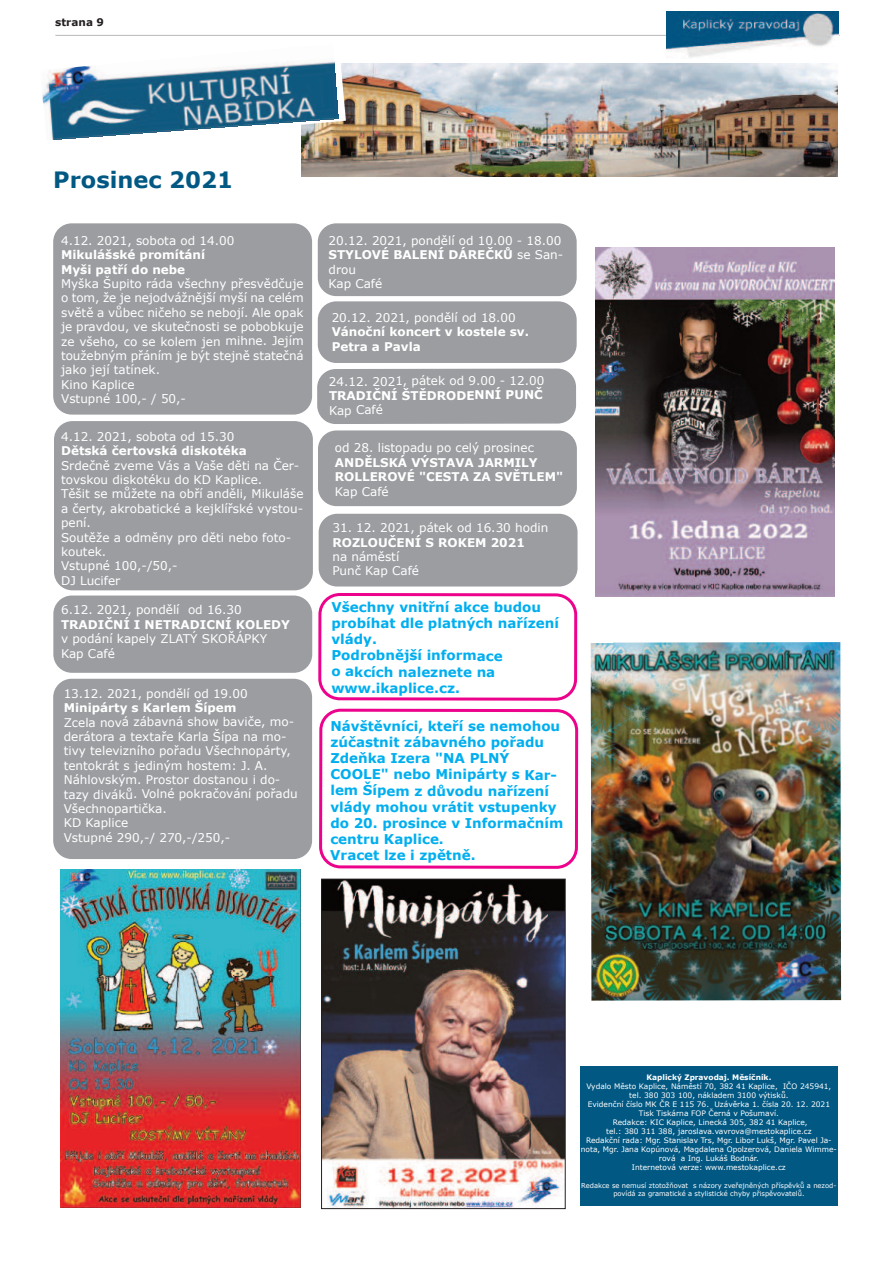
<style>
.page{position:relative;width:893px;height:1263px;background:#fff}
.page>*{position:absolute;margin:0;border:0;box-sizing:border-box;transform-origin:0 0}
.t1{font:700 22.5px "Verdana";color:#005883}
.t2{font:700 13.5px/16.2px "Verdana";color:#00aeef}
.t3{font:12px/14.4px "Verdana";color:#fff}
.t4{font:700 12px/14.4px "Verdana";color:#fff}
.t5{font:700 10.5px "Verdana";color:#231f20}
.t6{font:7.5px/9px "Verdana";color:#fff;text-align:center}
.t7{font:700 7.5px "Verdana";color:#fff}
.t8{font:6.75px/8.1px "Verdana";color:#fff;text-align:center}
.s1{font-weight:700}
</style>
<div class="page">
<img style="left:302px;top:64px;width:536px;height:113px">
<hr style="left:55px;top:35px;width:785px;height:1px;background:#bfc0c2">
<img style="left:666px;top:11px;width:173px;height:47px">
<div style="left:318px;top:301px;width:259px;height:62px;background:#9b9da0;border-radius:18px"></div>
<div style="left:53px;top:679px;width:259px;height:180px;background:#9b9da0;border-radius:18px"></div>
<div style="left:54px;top:421px;width:259px;height:169px;background:#9b9da0;border-radius:18px"></div>
<svg style="left:52px;top:63px;width:294px;height:85px"></svg>
<img style="left:42px;top:61px;width:296px;height:78px">
<div style="left:53px;top:223px;width:259px;height:192px;background:#9b9da0;border-radius:18px"></div>
<div style="left:317px;top:368px;width:259px;height:56px;background:#9b9da0"></div>
<img style="left:323px;top:881px;width:241px;height:326px">
<div style="left:321px;top:879px;width:245px;height:330px;border:1px solid #231f20"></div>
<img style="left:591px;top:642px;width:250px;height:359px">
<img style="left:61px;top:870px;width:239px;height:337px">
<div style="left:53px;top:595px;width:259px;height:78px;background:#9b9da0;border-radius:18px"></div>
<div style="left:318px;top:223px;width:259px;height:73px;background:#9b9da0;border-radius:18px"></div>
<div style="left:318px;top:430px;width:259px;height:76px;background:#9b9da0;border-radius:18px"></div>
<svg style="left:319px;top:709px;width:259px;height:160px"></svg>
<svg style="left:318px;top:593px;width:259px;height:108px"></svg>
<div style="left:319px;top:514px;width:259px;height:72px;background:#9b9da0;border-radius:18px"></div>
<img style="left:595px;top:247px;width:240px;height:350px">
<div style="left:580px;top:1066px;width:257px;height:139px;background:#005883"></div>
<p class="t5" style="left:55px;top:15px;width:50px">strana 9</p>
<h1 class="t1" style="left:53px;top:164px;width:182px">Prosinec 2021</h1>
<p class="t3" style="left:61px;top:233px;width:175px">4.12. 2021, sobota od 14.00</p>
<p class="t4" style="left:61px;top:247px;width:146px">Mikulášské promítání<br>Myši patří do nebe</p>
<p class="t3" style="left:61px;top:276px;width:244px">Myška Šupito ráda všechny přesvědčuje o tom, že je nejodvážnější myší na celém světě a vůbec ničeho se nebojí. Ale opak je pravdou, ve skutečnosti se pobobkuje ze všeho, co se kolem jen mihne. Jejím toužebným přáním je být stejně statečná jako její tatínek.<br>Kino Kaplice<br>Vstupné 100,- / 50,-</p>
<p class="t3" style="left:61px;top:429px;width:175px">4.12. 2021, sobota od 15.30</p>
<p class="t4" style="left:61px;top:443px;width:187px">Dětská čertovská diskotéka</p>
<p class="t3" style="left:61px;top:458px;width:244px">Srdečně zveme Vás a Vaše děti na Čer&shy;tovskou diskotéku do KD Kaplice.<br>Těšit se můžete na obří anděli, Mikuláše a čerty, akrobatické a kejklířské vystou&shy;pení.<br>Soutěže a odměny pro děti nebo foto&shy;koutek.<br>Vstupné 100,-/50,-<br>DJ Lucifer</p>
<p class="t3" style="left:61px;top:603px;width:182px">6.12. 2021, pondělí od 16.30</p>
<p class="t4" style="left:61px;top:617px;width:230px">TRADIČNÍ I NETRADICNÍ KOLEDY</p>
<p class="t3" style="left:61px;top:631px;width:208px">v podání kapely ZLATÝ SKOŘÁPKY<br>Kap Café</p>
<p class="t3" style="left:64px;top:686px;width:186px">13.12. 2021, pondělí od 19.00</p>
<p class="t4" style="left:64px;top:700px;width:174px">Minipárty s Karlem Šípem</p>
<p class="t3" style="left:64px;top:715px;width:236px">Zcela nová zábavná show baviče, mo&shy;derátora a textaře Karla Šípa na mo&shy;tivy televizního pořadu Všechnopárty, tentokrát s jediným hostem: J. A.<br>Náhlovským. Prostor dostanou i do&shy;tazy diváků. Volné pokračování pořadu<br>Všechnopartička.<br>KD Kaplice<br>Vstupné 290,-/ 270,-/250,-</p>
<p class="t3" style="left:329px;top:233px;width:236px">20.12. 2021, pondělí od 10.00 - 18.00<br><span class="s1">STYLOVÉ BALENÍ DÁREČKŮ</span> se San&shy;drou<br>Kap Café</p>
<p class="t3" style="left:332px;top:310px;width:186px">20.12. 2021, pondělí od 18.00</p>
<p class="t4" style="left:332px;top:324px;width:199px">Vánoční koncert v kostele sv.<br>Petra a Pavla</p>
<p class="t3" style="left:329px;top:374px;width:217px">24.12. 2021, pátek od 9.00 - 12.00</p>
<p class="t4" style="left:329px;top:388px;width:215px">TRADIČNÍ ŠTĚDRODENNÍ PUNČ</p>
<p class="t3" style="left:329px;top:403px;width:55px">Kap Café</p>
<p class="t3" style="left:335px;top:441px;width:201px">od 28. listopadu po celý prosinec</p>
<p class="t4" style="left:335px;top:455px;width:230px">ANDĚLSKÁ VÝSTAVA JARMILY<br>ROLLEROVÉ "CESTA ZA SVĚTLEM"</p>
<p class="t3" style="left:335px;top:484px;width:55px">Kap Café</p>
<p class="t3" style="left:332px;top:520px;width:217px">31. 12. 2021, pátek od 16.30 hodin</p>
<p class="t4" style="left:332px;top:535px;width:194px">ROZLOUČENÍ S ROKEM 2021</p>
<p class="t3" style="left:332px;top:549px;width:88px">na náměstí<br>Punč Kap Café</p>
<p class="t2" style="left:331px;top:598px;width:229px">Všechny vnitřní akce budou probíhat dle platných nařízení vlády.<br>Podrobnější informace<br>o akcích naleznete na www.ikaplice.cz.</p>
<p class="t2" style="left:330px;top:717px;width:235px">Návštěvníci, kteří se nemohou zúčastnit zábavného pořadu<br>Zdeňka Izera "NA PLNÝ<br>COOLE" nebo Minipárty s Kar&shy;lem Šípem z důvodu nařízení vlády mohou vrátit vstupenky do 20. prosince v Informačním centru Kaplice.<br>Vracet lze i zpětně.</p>
<p class="t7" style="left:646px;top:1072px;width:126px">Kaplický Zpravodaj. Měsíčník.</p>
<p class="t6" style="left:581px;top:1082px;width:258px">Vydalo Město Kaplice, Náměstí 70, 382 41 Kaplice, IČO 245941, tel. 380 303 100, nákladem 3100 výtisků.<br>Evidenční číslo MK ČR E 115 76. Uzávěrka 1. čísla 20. 12. 2021<br>Tisk Tiskárna FOP Černá v Pošumaví.<br>Redakce: KIC Kaplice, Linecká 305, 382 41 Kaplice,<br>tel.: 380 311 388, jaroslava.vavrova@mestokaplice.cz<br>Redakční rada: Mgr. Stanislav Trs, Mgr. Libor Lukš, Mgr. Pavel Ja&shy;nota, Mgr. Jana Kopúnová, Magdalena Opolzerová, Daniela Wimme&shy;rová a Ing. Lukáš Bodnár.<br>Internetová verze: www.mestokaplice.cz</p>
<p class="t8" style="left:581px;top:1181px;width:257px">Redakce se nemusí ztotožňovat s názory zveřejněných příspěvků a nezod&shy;povídá za gramatické a stylistické chyby přispěvovatelů.</p>
</div>
